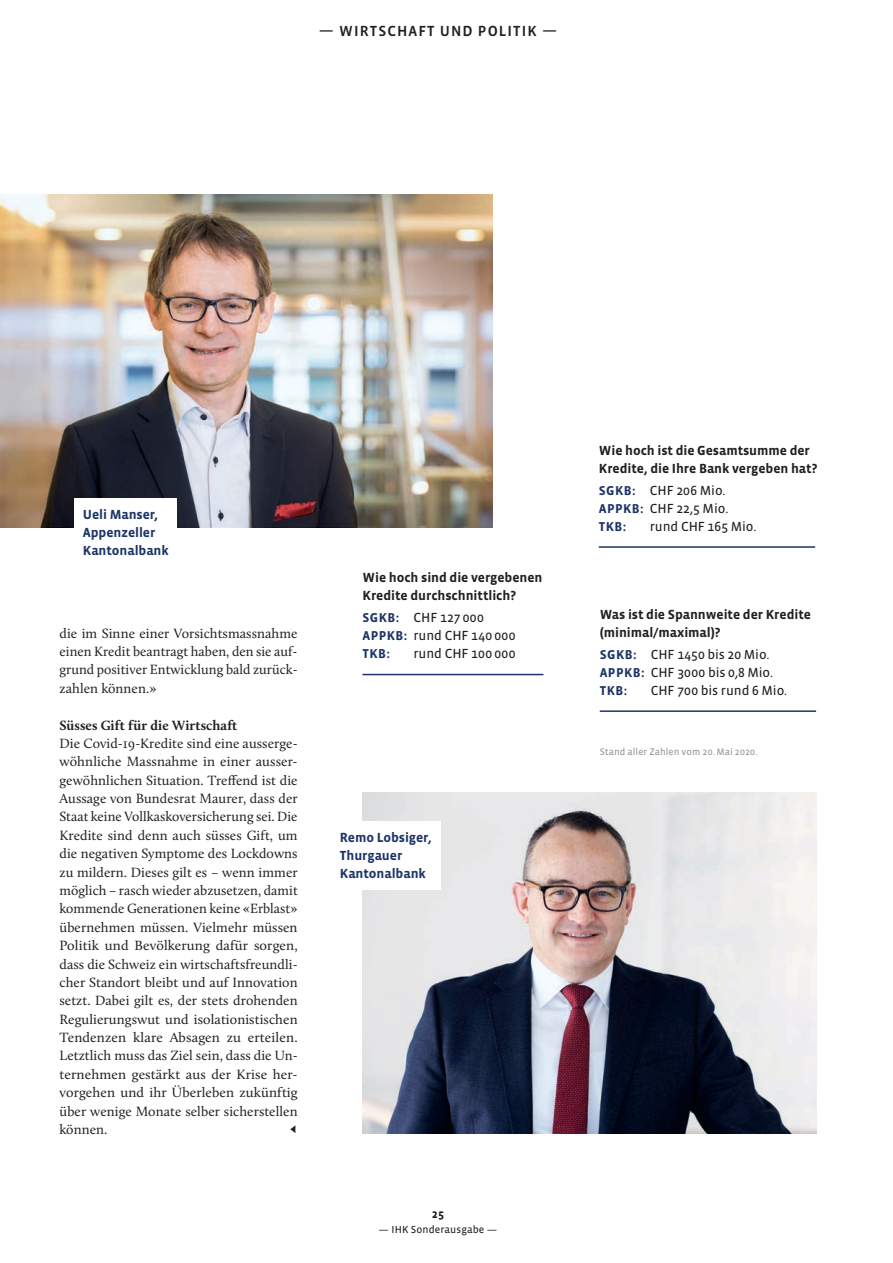
<style>
.page{position:relative;width:893px;height:1263px;background:#fff}
.page>*{position:absolute;margin:0;border:0;box-sizing:border-box;transform-origin:0 0}
.t1{font:500 15px "Vista Sans OTCE";letter-spacing:.07em;color:#231f20}
.t2{font:13.8px/18.3px "Calluna";letter-spacing:.005em;color:#231f20;text-align:justify}
.t3{font:700 13.8px "Calluna";letter-spacing:.005em;color:#231f20}
.t4{font:13.5px/18px "Vista Sans OTCE";letter-spacing:-.005em;color:#231f20}
.t5{font:700 13.5px/18px "Vista Sans OTCE";letter-spacing:-.005em;color:#231f20}
.t6{font:700 13.5px/18px "Vista Sans OTCE";letter-spacing:-.005em;color:#1d3468}
.t7{font:700 13.2px "Vista Sans OTCE";letter-spacing:.03em;color:#1d3468}
.t8{font:700 12px "Vista Sans OTCE";color:#231f20}
.t9{font:10.5px "Vista Sans OTCE";letter-spacing:.01em;color:#231f20}
.t10{font:9.75px "Vista Sans OTCE";letter-spacing:.005em;color:#939598}
.s1{font-weight:700;font-size:13.2px;color:#1d3468}
</style>
<div class="page">
<img style="left:362px;top:792px;width:454px;height:342px">
<div style="left:331px;top:821px;width:110px;height:68px;background:#fff"></div>
<hr style="left:600px;top:710px;width:216px;height:2px;background:#1d3468">
<hr style="left:362px;top:674px;width:181px;height:1px;background:#1d3468">
<img style="left:0;top:194px;width:492px;height:333px">
<div style="left:74px;top:499px;width:103px;height:68px;background:#fff"></div>
<hr style="left:599px;top:546px;width:216px;height:2px;background:#1d3468">
<p class="t1" style="left:319px;top:23px;width:240px">— WIRTSCHAFT UND POLITIK —</p>
<p class="t6" style="left:83px;top:505px;width:87px">Ueli Manser,<br>Appenzeller<br>Kantonalbank</p>
<p class="t2" style="left:60px;top:624px;width:240px">die im Sinne einer Vorsichtsmassnahme einen Kredit beantragt haben, den sie auf&shy;grund positiver Entwicklung bald zurück&shy;zahlen können.»</p>
<p class="t3" style="left:60px;top:716px;width:179px">Süsses Gift für die Wirtschaft</p>
<p class="t2" style="left:60px;top:734px;width:240px">Die Covid-19-Kredite sind eine ausserge&shy;wöhnliche Massnahme in einer ausser&shy;gewöhnlichen Situation. Treffend ist die Aussage von Bundesrat Maurer, dass der Staat keine Vollkaskoversicherung sei. Die Kredite sind denn auch süsses Gift, um die negativen Symptome des Lockdowns zu mildern. Dieses gilt es – wenn immer möglich – rasch wieder abzusetzen, damit kommende Generationen keine «Erblast» übernehmen müssen. Vielmehr müssen Politik und Bevölkerung dafür sorgen, dass die Schweiz ein wirtschaftsfreundli&shy;cher Standort bleibt und auf Innovation setzt. Dabei gilt es, der stets drohenden Regulierungswut und isolationistischen Tendenzen klare Absagen zu erteilen.<br>Letztlich muss das Ziel sein, dass die Un&shy;ternehmen gestärkt aus der Krise her&shy;vorgehen und ihr Überleben zukünftig über wenige Monate selber sicherstellen können.</p>
<p class="t2" style="left:289px;top:1120px;width:10px">◄</p>
<p class="t5" style="left:362px;top:568px;width:181px">Wie hoch sind die vergebenen<br>Kredite durchschnittlich?</p>
<p class="t4" style="left:362px;top:609px;width:154px"><span class="s1">SGKB:</span> CHF 127 000<br><span class="s1">APPKB:</span> rund CHF 140 000</p>
<p class="t7" style="left:362px;top:646px;width:29px">TKB:</p>
<p class="t4" style="left:414px;top:645px;width:103px">rund CHF 100 000</p>
<p class="t6" style="left:340px;top:828px;width:93px">Remo Lobsiger,<br>Thurgauer<br>Kantonalbank</p>
<p class="t8" style="left:432px;top:1207px;width:14px">25</p>
<p class="t9" style="left:379px;top:1224px;width:120px">— IHK Sonderausgabe —</p>
<p class="t5" style="left:599px;top:441px;width:220px">Wie hoch ist die Gesamtsumme der<br>Kredite, die Ihre Bank vergeben hat?</p>
<p class="t4" style="left:599px;top:481px;width:131px"><span class="s1">SGKB:</span> CHF 206 Mio.<br><span class="s1">APPKB:</span> CHF 22,5 Mio.</p>
<p class="t7" style="left:599px;top:519px;width:29px">TKB:</p>
<p class="t4" style="left:650px;top:517px;width:108px">rund CHF 165 Mio.</p>
<p class="t5" style="left:600px;top:605px;width:213px">Was ist die Spannweite der Kredite (minimal/maximal)?</p>
<p class="t4" style="left:600px;top:645px;width:175px"><span class="s1">SGKB:</span> CHF 1450 bis 20 Mio.<br><span class="s1">APPKB:</span> CHF 3000 bis 0,8 Mio.</p>
<p class="t7" style="left:600px;top:683px;width:29px">TKB:</p>
<p class="t4" style="left:651px;top:681px;width:138px">CHF 700 bis rund 6 Mio.</p>
<p class="t10" style="left:600px;top:746px;width:159px">Stand aller Zahlen vom 20.Mai 2020.</p>
</div>
